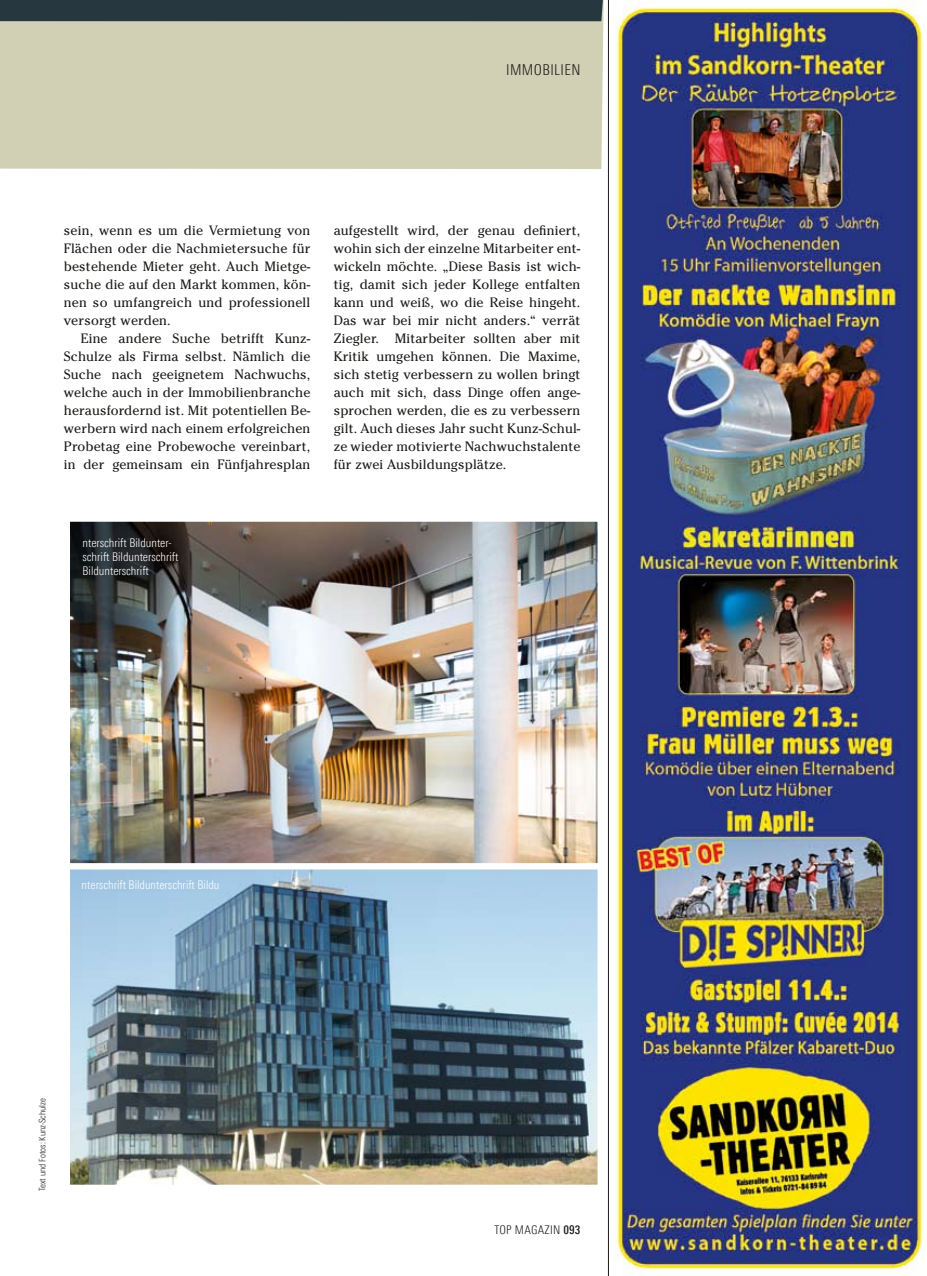
<style>
.page{position:relative;width:927px;height:1276px;background:#fff}
.page>*{position:absolute;margin:0;border:0;box-sizing:border-box;transform-origin:0 0}
.t1{font:300 15px "Linotype Univers 320 Cn";letter-spacing:.025em;color:#1a1a18}
.t2{font:13.5px/18px "Cheltenham Std";letter-spacing:.01em;color:#1a1a18;text-align:justify}
.t3{font:300 12px/14.2px "Linotype Univers 320 Cn";color:#fff}
.t4{font:300 12px "Linotype Univers 320 Cn";letter-spacing:.025em;color:#1a1a18}
.t5{font:300 9px "Linotype Univers 320 Cn";color:#1a1a18}
.s1{font-family:"Linotype Univers 520 Cn";font-weight:500}
</style>
<div class="page">
<img style="left:608px;top:0;width:319px;height:1276px">
<div style="left:0;top:0;width:604px;height:169px;background:#d1cfb4"></div>
<div style="left:0;top:0;width:603px;height:21px;background:#26373f"></div>
<img style="left:71px;top:870px;width:526px;height:314px">
<div style="left:64px;top:863px;width:540px;height:328px;border:6px solid #fff"></div>
<img style="left:71px;top:522px;width:526px;height:340px">
<div style="left:64px;top:515px;width:540px;height:354px;border:6px solid #fff"></div>
<p class="t1" style="left:506px;top:61px;width:10px">Immo</p>
<p class="t1" style="left:542px;top:61px;width:39px">bilien</p>
<p class="t2" style="left:64px;top:221px;width:248px">sein, wenn es um die Vermietung von Flächen oder die Nachmietersuche für bestehende Mieter geht. Auch Mietge&shy;suche die auf den Markt kommen, kön&shy;nen so umfangreich und professionell versorgt werden.</p>
<p class="t2" style="left:64px;top:329px;width:248px;text-indent:17px">Eine andere Suche betrifft Kunz-Schulze als Firma selbst. Nämlich die Suche nach geeignetem Nachwuchs, welche auch in der Immobilienbranche herausfordernd ist. Mit potentiellen Be&shy;werbern wird nach einem erfolgreichen Probetag eine Probewoche vereinbart, in der gemeinsam ein Fünfjahresplan</p>
<p class="t2" style="left:334px;top:221px;width:248px">aufgestellt wird, der genau definiert, wohin sich der einzelne Mitarbeiter ent&shy;wickeln möchte. „Diese Basis ist wich&shy;tig, damit sich jeder Kollege entfalten kann und weiß, wo die Reise hingeht.<br>Das war bei mir nicht anders.“ verrät Ziegler. Mitarbeiter sollten aber mit Kritik umgehen können. Die Maxime, sich stetig verbessern zu wollen bringt auch mit sich, dass Dinge offen ange&shy;sprochen werden, die es zu verbessern gilt. Auch dieses Jahr sucht Kunz-Schul&shy;ze wieder motivierte Nachwuchstalente für zwei Ausbildungsplätze.</p>
<p class="t3" style="left:82px;top:535px;width:97px">nterschrift Bildunter&shy;schrift Bildunterschrift<br>Bildunterschrift</p>
<p class="t3" style="left:82px;top:877px;width:139px">nterschrift Bildunterschrift Bildu</p>
<p class="t5" style="left:37px;top:1191px;width:94px;rotate:-90deg">Text und Fotos: Kunz-Schulze</p>
<p class="t4" style="left:494px;top:1222px;width:88px">TOP Magazin <span class="s1">093</span></p>
</div>
